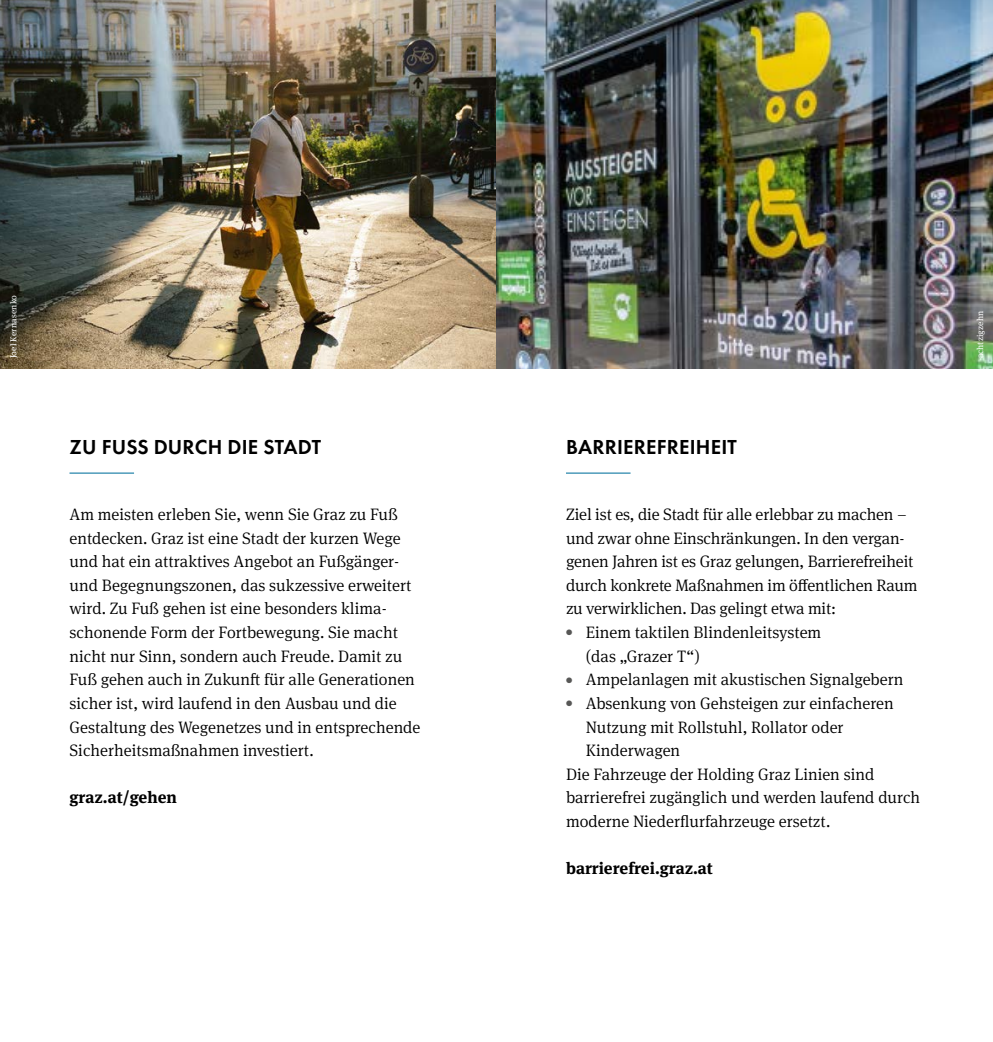
<style>
.page{position:relative;width:993px;height:1042px;background:#fff}
.page>*{position:absolute;margin:0;border:0;box-sizing:border-box;transform-origin:0 0}
.Überschrift_Ebene_2_H1{font:600 21px "Futura PT";letter-spacing:.01em;color:#000}
.Fliesstext_Flattersatz_P{font:300 16.62px/23.6px "Meta Serif Pro";color:#000}
.Fliesstext_Flattersatz_P-2{font:700 16.62px "Meta Serif Pro";color:#000}
.t1{font:8.75px "Meta Serif Pro";letter-spacing:.02em;color:#fff}
</style>
<div class="page">
<img style="left:0;top:0;width:496px;height:368px">
<img style="left:496px;top:0;width:496px;height:368px">
<hr style="left:69px;top:472px;width:65px;height:2px;background:#00709c">
<hr style="left:566px;top:472px;width:64px;height:2px;background:#00709c">
<p class="t1" style="left:7px;top:358px;width:65px;rotate:-90deg">Joel Kernasenko</p>
<h1 class="Überschrift_Ebene_2_H1" style="left:70px;top:433px;width:253px">ZU FUSS DURCH DIE STADT</h1>
<p class="Fliesstext_Flattersatz_P" style="left:69px;top:501px;width:352px">Am meisten erleben Sie, wenn Sie Graz zu Fuß entdecken. Graz ist eine Stadt der kurzen Wege und hat ein attraktives Angebot an Fußgänger&shy;und Begegnungszonen, das sukzessive erweitert wird. Zu Fuß gehen ist eine besonders klima&shy;schonende Form der Fortbewegung. Sie macht nicht nur Sinn, sondern auch Freude. Damit zu Fuß gehen auch in Zukunft für alle Generationen sicher ist, wird laufend in den Ausbau und die Gestaltung des Wegenetzes und in entsprechende Sicherheitsmaßnahmen investiert.</p>
<p class="Fliesstext_Flattersatz_P-2" style="left:69px;top:784px;width:109px">graz.at/gehen</p>
<h1 class="Überschrift_Ebene_2_H1" style="left:566px;top:433px;width:172px">BARRIEREFREIHEIT</h1>
<p class="Fliesstext_Flattersatz_P" style="left:566px;top:501px;width:353px">Ziel ist es, die Stadt für alle erlebbar zu machen – und zwar ohne Einschränkungen. In den vergan&shy;genen Jahren ist es Graz gelungen, Barrierefreiheit durch konkrete Maßnahmen im öffentlichen Raum zu verwirklichen. Das gelingt etwa mit:</p>
<p class="Fliesstext_Flattersatz_P" style="left:585px;top:620px;width:237px;text-indent:-20px"><sup>●</sup> Einem taktilen Blindenleitsystem (das „Grazer T“)</p>
<p class="Fliesstext_Flattersatz_P" style="left:566px;top:667px;width:339px"><sup>●</sup> Ampelanlagen mit akustischen Signalgebern</p>
<p class="Fliesstext_Flattersatz_P" style="left:585px;top:690px;width:309px;text-indent:-20px"><sup>●</sup> Absenkung von Gehsteigen zur einfacheren<br>Nutzung mit Rollstuhl, Rollator oder<br>Kinderwagen</p>
<p class="Fliesstext_Flattersatz_P" style="left:566px;top:761px;width:355px">Die Fahrzeuge der Holding Graz Linien sind barrierefrei zugänglich und werden laufend durch moderne Niederflurfahrzeuge ersetzt.</p>
<p class="Fliesstext_Flattersatz_P-2" style="left:566px;top:855px;width:148px">barrierefrei.graz.at</p>
<p class="t1" style="left:973px;top:358px;width:49px;rotate:-90deg">achtzigzehn</p>
</div>
